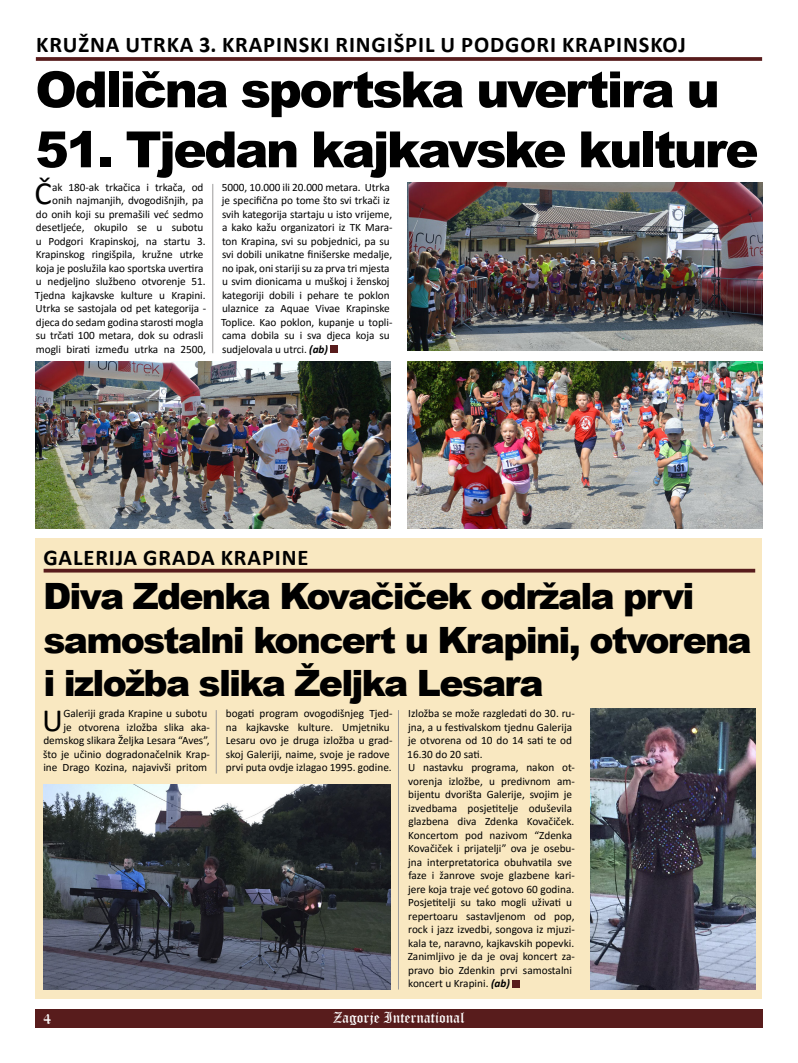
<style>
.page{position:relative;width:798px;height:1063px;background:#fff}
.page>*{position:absolute;margin:0;border:0;box-sizing:border-box;transform-origin:0 0}
.t1{font:900 50px "Arial";letter-spacing:-.05em;color:#000}
.t2{font:900 36.25px/43.5px "Arial";letter-spacing:-.05em;color:#000}
.t3{font:32.5px "Calibri";color:#000}
.t4{font:700 22.5px "Calibri";letter-spacing:.04em;color:#000}
.t5{font:15px "Old English Text";color:#fff}
.t6{font:11.25px/13.5px "Calibri";letter-spacing:-.005em;color:#000}
.s1{font-weight:700;font-style:italic}
</style>
<div class="page">
<div style="left:35px;top:1009px;width:727px;height:19px;background:#581c1c"></div>
<div style="left:35px;top:539px;width:726px;height:460px;background:#f9e8c1"></div>
<div style="left:330px;top:346px;width:7px;height:7px;background:#581c1c"></div>
<svg style="left:36px;top:57px;width:725px;height:4px;background:#612929"></svg>
<hr style="left:212px;top:184px;width:1px;height:169px;background:#9c9b9b">
<div style="left:512px;top:980px;width:7px;height:7px;background:#581c1c"></div>
<img style="left:590px;top:709px;width:165px;height:281px">
<img style="left:44px;top:784px;width:346px;height:206px">
<svg style="left:44px;top:569px;width:711px;height:4px;background:#69322e"></svg>
<img style="left:407px;top:182px;width:355px;height:168px">
<img style="left:407px;top:361px;width:354px;height:168px">
<img style="left:35px;top:361px;width:355px;height:168px">
<hr style="left:216px;top:710px;width:1px;height:64px;background:#9c9b9b">
<hr style="left:398px;top:710px;width:1px;height:280px;background:#9c9b9b">
<h3 class="t4" style="left:36px;top:29px;width:28px">KRUŽNA</h3>
<h3 class="t4" style="left:125px;top:29px;width:15px">UTRKA</h3>
<h3 class="t4" style="left:199px;top:29px;width:49px">3. KRAPINSKI</h3>
<h3 class="t4" style="left:335px;top:29px;width:12px">RINGIŠPIL</h3>
<h3 class="t4" style="left:440px;top:29px;width:48px">U PODGORI</h3>
<h3 class="t4" style="left:562px;top:29px;width:27px">KRAPINSKOJ</h3>
<h1 class="t1" style="left:35px;top:53px;width:685px">Odlična sportska uvertira u</h1>
<h1 class="t1" style="left:35px;top:113px;width:724px">51. Tjedan kajkavske kulture</h1>
<h3 class="t3" style="left:35px;top:171px;width:19px">Č</h3>
<p class="t6" style="left:35px;top:180px;width:173px;text-align:right">ak 180-ak trkačica i trkača, od onih najmanjih, dvogodišnjih, pa<br>do onih koji su premašili već sedmo desetljeće, okupilo se u subotu u Podgori Krapinskoj, na startu 3.<br>Krapinskog ringišpila, kružne utrke koja je poslužila kao sportska uvertira u nedjeljno službeno otvorenje 51.<br>Tjedna kajkavske kulture u Krapini.<br>Utrka se sastojala od pet kategorija - djeca do sedam godina starosti mogla su trčati 100 metara, dok su odrasli mogli birati između utrka na 2500,</p>
<p class="t6" style="left:221px;top:180px;width:173px">5000, 10.000 ili 20.000 metara. Utrka je specifična po tome što svi trkači iz svih kategorija startaju u isto vrijeme, a kako kažu organizatori iz TK Mara&shy;ton Krapina, svi su pobjednici, pa su svi dobili unikatne finišerske medalje, no ipak, oni stariji su za prva tri mjesta u svim dionicama u muškoj i ženskoj kategoriji dobili i pehare te poklon ulaznice za Aquae Vivae Krapinske Toplice. Kao poklon, kupanje u topli&shy;cama dobila su i sva djeca koja su sudjelovala u utrci. <span class="s1">(ab)</span></p>
<h3 class="t4" style="left:43px;top:541px;width:28px">GALERIJA</h3>
<h3 class="t4" style="left:143px;top:541px;width:30px">GRADA</h3>
<h3 class="t4" style="left:221px;top:541px;width:27px">KRAPINE</h3>
<h2 class="t2" style="left:43px;top:573px;width:709px">Diva Zdenka Kovačiček održala prvi samostalni koncert u Krapini, otvorena i izložba slika Željka Lesara</h2>
<h3 class="t3" style="left:42px;top:697px;width:22px">U</h3>
<p class="t6" style="left:43px;top:707px;width:168px;text-align:right">Galeriji grada Krapine u subotu<br>je otvorena izložba slika aka&shy;demskog slikara Željka Lesara “Aves”, što je učinio dogradonačelnik Krap&shy;ine Drago Kozina, najavivši pritom</p>
<p class="t6" style="left:226px;top:707px;width:168px">bogati program ovogodišnjeg Tjed&shy;na kajkavske kulture. Umjetniku Lesaru ovo je druga izložba u grad&shy;skoj Galeriji, naime, svoje je radove prvi puta ovdje izlagao 1995. godine.</p>
<p class="t6" style="left:407px;top:707px;width:169px">Izložba se može razgledati do 30. ru&shy;jna, a u festivalskom tjednu Galerija je otvorena od 10 do 14 sati te od 16.30 do 20 sati.<br>U nastavku programa, nakon ot&shy;vorenja izložbe, u predivnom am&shy;bijentu dvorišta Galerije, svojim je izvedbama posjetitelje oduševila glazbena diva Zdenka Kovačiček.<br>Koncertom pod nazivom “Zdenka Kovačiček i prijatelji” ova je osebu&shy;jna interpretatorica obuhvatila sve faze i žanrove svoje glazbene kari&shy;jere koja traje već gotovo 60 godina.<br>Posjetitelji su tako mogli uživati u repertoaru sastavljenom od pop, rock i jazz izvedbi, songova iz mjuzi&shy;kala te, naravno, kajkavskih popevki.<br>Zanimljivo je da je ovaj koncert za&shy;pravo bio Zdenkin prvi samostalni koncert u Krapini. <span class="s1">(ab)</span></p>
<h3 class="t5" style="left:43px;top:1009px;width:9px">4</h3>
<h3 class="t5" style="left:333px;top:1008px;width:133px">Zagorje International</h3>
</div>
